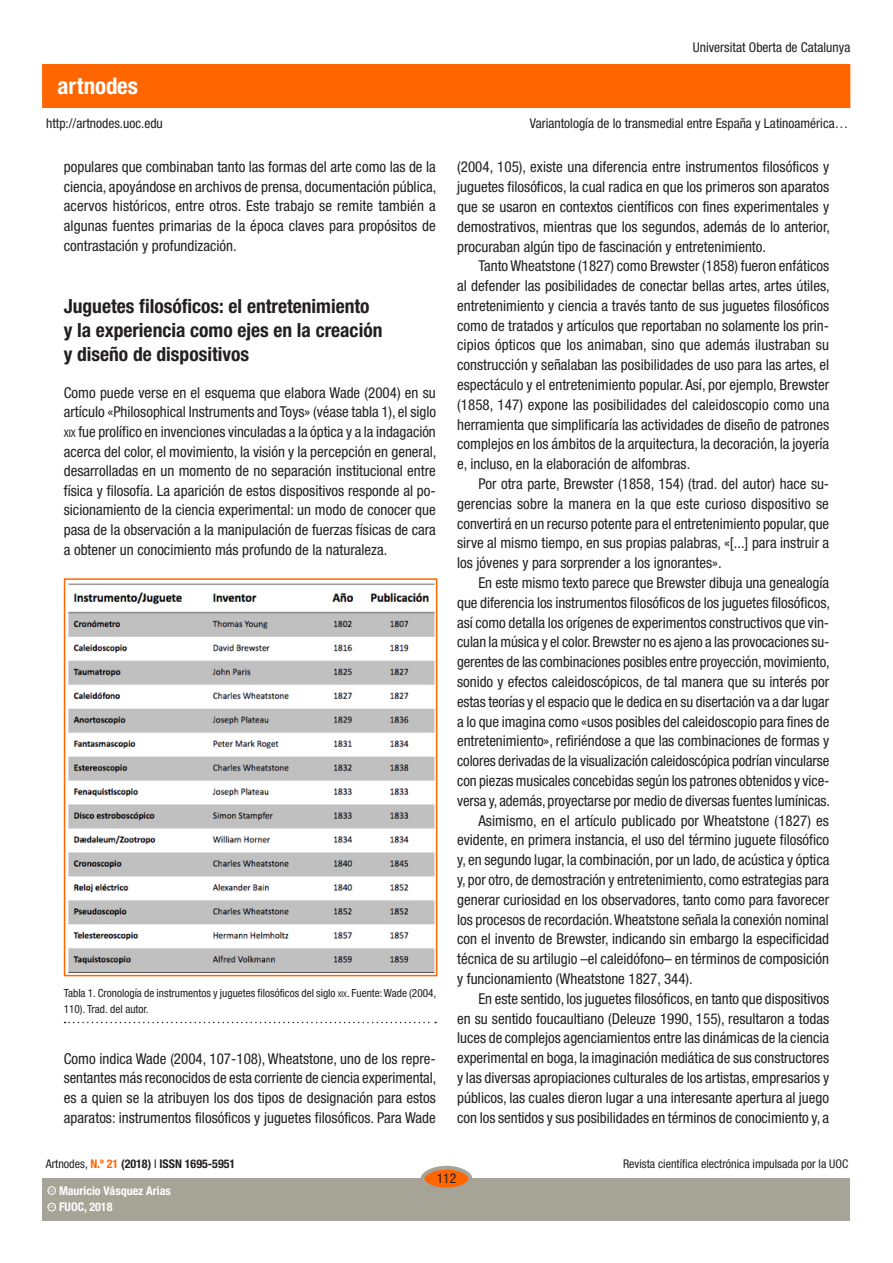
<style>
.page{position:relative;width:893px;height:1263px;background:#fff}
.page>*{position:absolute;margin:0;border:0;box-sizing:border-box;transform-origin:0 0}
.t1{font:700 condensed 22.95px "Helvetica Neue LT Std";color:#fff}
.SUBTITOLS{font:700 condensed 19.5px/24.2px "Helvetica Neue LT Std";color:#231f20}
.text_general{font:condensed 15px/19.8px "Helvetica Neue LT Std";color:#231f20;text-align:justify}
.text_general_primerp{font:condensed 15px/19.6px "Helvetica Neue LT Std";color:#231f20;text-align:justify}
.t2{font:condensed 13.5px "Helvetica Neue LT Std";color:#231f20}
.t3{font:condensed 12px "Helvetica Neue LT Std";color:#231f20}
.t4{font:700 condensed 12px "Helvetica Neue LT Std";color:#231f20}
.t5{font:700 condensed 12px "Helvetica Neue LT Std";color:#fff}
.PEUSDEFOTO{font:condensed 11.25px/16.5px "Helvetica Neue LT Std";color:#231f20}
.t6{font:600 3.9px "Adobe Caslon Pro";color:#fff}
.s1{font-size:10.5px}
.s2{font-size:7.8px}
.s3{font-weight:400}
.s4{color:#f60}
</style>
<div class="page">
<div style="left:43px;top:65px;width:807px;height:42px;background:#f60"></div>
<div style="left:43px;top:1178px;width:807px;height:42px;background:#a6a397"></div>
<div style="left:422px;top:1168px;width:48px;height:21px;background:#f60;border-radius:50%"></div>
<div style="left:421px;top:1166px;width:51px;height:25px;border:4px solid #a6a397;border-radius:50%"></div>
<div style="left:48px;top:1203px;width:8px;height:8px;border:1px solid #fff;border-radius:50%"></div>
<div style="left:48px;top:1186px;width:8px;height:8px;border:1px solid #fff;border-radius:50%"></div>
<img style="left:68px;top:583px;width:366px;height:390px">
<div style="left:64px;top:578px;width:373px;height:398px;border:2px solid #f60"></div>
<svg style="left:65px;top:1022px;width:371px;height:1px"></svg>
<h1 class="t1" style="left:58px;top:72px;width:82px">artnodes</h1>
<p class="t2" style="left:46px;top:115px;width:118px">http://artnodes.uoc.edu</p>
<p class="text_general" style="left:64px;top:157px;width:374px">populares que combinaban tanto las formas del arte como las de la ciencia, apoyándose en archivos de prensa, documentación pública, acervos históricos, entre otros. Este trabajo se remite también a algunas fuentes primarias de la época claves para propósitos de contrastación y profundización.</p>
<p class="SUBTITOLS" style="left:64px;top:294px;width:320px">Juguetes filosóficos: el entretenimiento y la experiencia como ejes en la creación y diseño de dispositivos</p>
<p class="text_general_primerp" style="left:64px;top:383px;width:374px">Como puede verse en el esquema que elabora Wade (2004) en su artículo «Philosophical Instruments and Toys» (véase tabla 1), el siglo <span class="s1">XIX</span> fue prolífico en invenciones vinculadas a la óptica y a la indagación acerca del color, el movimiento, la visión y la percepción en general, desarrolladas en un momento de no separación institucional entre física y filosofía. La aparición de estos dispositivos responde al po&shy;sicionamiento de la ciencia experimental: un modo de conocer que pasa de la observación a la manipulación de fuerzas físicas de cara a obtener un conocimiento más profundo de la naturaleza.</p>
<p class="PEUSDEFOTO" style="left:64px;top:984px;width:374px">Tabla 1. Cronología de instrumentos y juguetes filosóficos del siglo <span class="s2">XIX</span>. Fuente: Wade (2004,<br>110). Trad. del autor.</p>
<p class="text_general_primerp" style="left:64px;top:1049px;width:374px">Como indica Wade (2004, 107-108), Wheatstone, uno de los repre&shy;sentantes más reconocidos de esta corriente de ciencia experimental, es a quien se la atribuyen los dos tipos de designación para estos aparatos: instrumentos filosóficos y juguetes filosóficos. Para Wade</p>
<p class="t2" style="left:693px;top:40px;width:159px">Universitat Oberta de Catalunya</p>
<p class="t2" style="left:530px;top:115px;width:320px">Variantología de lo transmedial entre España y Latinoamérica…</p>
<p class="text_general_primerp" style="left:457px;top:157px;width:374px">(2004, 105), existe una diferencia entre instrumentos filosóficos y juguetes filosóficos, la cual radica en que los primeros son aparatos que se usaron en contextos científicos con fines experimentales y demostrativos, mientras que los segundos, además de lo anterior, procuraban algún tipo de fascinación y entretenimiento.</p>
<p class="text_general" style="left:457px;top:256px;width:374px;text-indent:21px">Tanto Wheatstone (1827) como Brewster (1858) fueron enfáticos al defender las posibilidades de conectar bellas artes, artes útiles, entretenimiento y ciencia a través tanto de sus juguetes filosóficos como de tratados y artículos que reportaban no solamente los prin&shy;cipios ópticos que los animaban, sino que además ilustraban su construcción y señalaban las posibilidades de uso para las artes, el espectáculo y el entretenimiento popular. Así, por ejemplo, Brewster (1858, 147) expone las posibilidades del caleidoscopio como una herramienta que simplificaría las actividades de diseño de patrones complejos en los ámbitos de la arquitectura, la decoración, la joyería e, incluso, en la elaboración de alfombras.</p>
<p class="text_general" style="left:457px;top:474px;width:374px;text-indent:21px">Por otra parte, Brewster (1858, 154) (trad. del autor) hace su&shy;gerencias sobre la manera en la que este curioso dispositivo se convertirá en un recurso potente para el entretenimiento popular, que sirve al mismo tiempo, en sus propias palabras, «[...] para instruir a los jóvenes y para sorprender a los ignorantes».</p>
<p class="text_general" style="left:457px;top:573px;width:374px;text-indent:21px">En este mismo texto parece que Brewster dibuja una genealogía que diferencia los instrumentos filosóficos de los juguetes filosóficos, así como detalla los orígenes de experimentos constructivos que vin&shy;culan la música y el color. Brewster no es ajeno a las provocaciones su&shy;gerentes de las combinaciones posibles entre proyección, movimiento, sonido y efectos caleidoscópicos, de tal manera que su interés por estas teorías y el espacio que le dedica en su disertación va a dar lugar a lo que imagina como «usos posibles del caleidoscopio para fines de entretenimiento», refiriéndose a que las combinaciones de formas y colores derivadas de la visualización caleidoscópica podrían vincularse con piezas musicales concebidas según los patrones obtenidos y vice&shy;versa y, además, proyectarse por medio de diversas fuentes lumínicas.</p>
<p class="text_general" style="left:457px;top:810px;width:374px;text-indent:21px">Asimismo, en el artículo publicado por Wheatstone (1827) es evidente, en primera instancia, el uso del término juguete filosófico y, en segundo lugar, la combinación, por un lado, de acústica y óptica y, por otro, de demostración y entretenimiento, como estrategias para generar curiosidad en los observadores, tanto como para favorecer los procesos de recordación. Wheatstone señala la conexión nominal con el invento de Brewster, indicando sin embargo la especificidad técnica de su artilugio –el caleidófono– en términos de composición y funcionamiento (Wheatstone 1827, 344).</p>
<p class="text_general" style="left:457px;top:988px;width:374px;text-indent:21px">En este sentido, los juguetes filosóficos, en tanto que dispositivos en su sentido foucaultiano (Deleuze 1990, 155), resultaron a todas luces de complejos agenciamientos entre las dinámicas de la ciencia experimental en boga, la imaginación mediática de sus constructores y las diversas apropiaciones culturales de los artistas, empresarios y públicos, las cuales dieron lugar a una interesante apertura al juego con los sentidos y sus posibilidades en términos de conocimiento y, a</p>
<p class="t4" style="left:46px;top:1157px;width:191px"><span class="s3">Artnodes,</span> <span class="s4">N.º 21</span> (2018) <span class="s3">I</span> ISSN 1695-5951</p>
<p class="t6" style="left:49px;top:1205px;width:7px">CC</p>
<p class="t5" style="left:59px;top:1200px;width:55px">FUOC, 2018</p>
<p class="t5" style="left:59px;top:1183px;width:113px">Mauricio Vásquez Arias</p>
<p class="t6" style="left:49px;top:1188px;width:7px">CC</p>
<p class="t2" style="left:437px;top:1171px;width:21px">112</p>
<p class="t3" style="left:623px;top:1157px;width:227px">Revista científica electrónica impulsada por la UOC</p>
</div>
